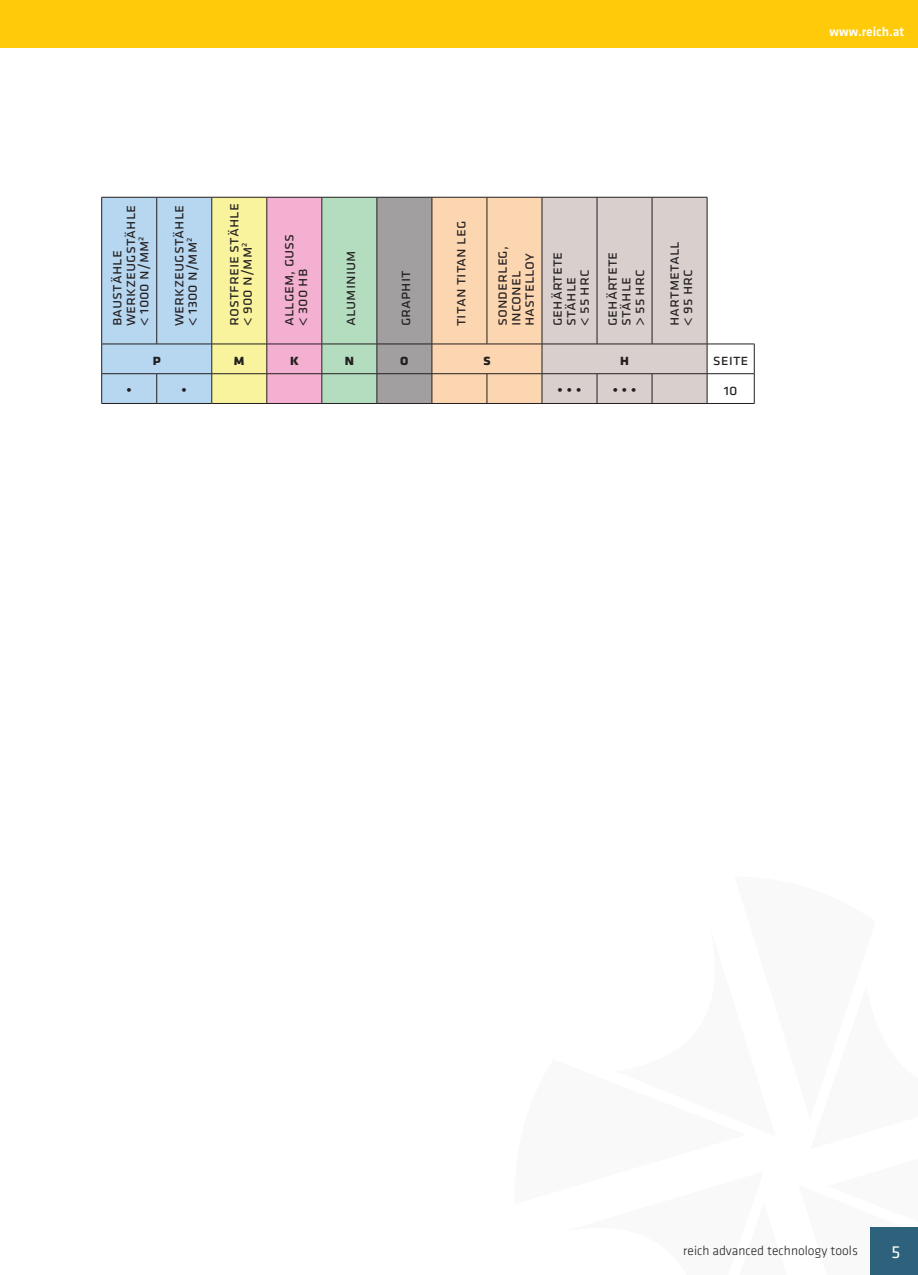
<style>
.page{position:relative;width:918px;height:1275px;background:#fff}
.page>*{position:absolute;margin:0;border:0;box-sizing:border-box;transform-origin:0 0}
.t1{font:18.03px "Klavika";color:#fff}
.t2{font:15.75px/13.5px "Klavika";color:#231f20}
.t3{font:700 15.75px "Klavika";color:#231f20}
.t4{font:300 13.47px "Klavika";color:#231f20}
.t5{font:500 13.47px "Klavika";color:#fff}
</style>
<div class="page">
<div style="left:870px;top:1228px;width:48px;height:47px;background:#2e617b"></div>
<div style="left:0;top:0;width:918px;height:47px;background:#feca0a"></div>
<hr style="left:707px;top:373px;width:47px;height:1px;background:#231f20">
<hr style="left:707px;top:403px;width:47px;height:1px;background:#231f20">
<hr style="left:707px;top:344px;width:47px;height:1px;background:#231f20">
<svg style="left:754px;top:344px;width:1px;height:59px"></svg>
<svg style="left:101px;top:197px;width:607px;height:206px;background:#d0c9bf"></svg>
<hr style="left:101px;top:403px;width:56px;height:1px;background:#231f20">
<hr style="left:157px;top:403px;width:55px;height:1px;background:#231f20">
<hr style="left:212px;top:403px;width:55px;height:1px;background:#231f20">
<hr style="left:267px;top:403px;width:55px;height:1px;background:#231f20">
<hr style="left:322px;top:403px;width:55px;height:1px;background:#231f20">
<hr style="left:377px;top:403px;width:55px;height:1px;background:#231f20">
<hr style="left:432px;top:403px;width:55px;height:1px;background:#231f20">
<hr style="left:487px;top:403px;width:55px;height:1px;background:#231f20">
<hr style="left:542px;top:403px;width:55px;height:1px;background:#231f20">
<hr style="left:597px;top:403px;width:55px;height:1px;background:#231f20">
<hr style="left:652px;top:403px;width:55px;height:1px;background:#231f20">
<p class="t2" style="left:110px;top:326px;width:123px;rotate:-90deg">Baustähle werkzeugstähle &lt; 1000 n/mm <sup>2</sup></p>
<p class="t2" style="left:172px;top:326px;width:123px;rotate:-90deg">Werkzeugstähle &lt; 1300 N/mm <sup>2</sup></p>
<p class="t2" style="left:227px;top:326px;width:124px;rotate:-90deg">Rostfreie Stähle &lt; 900 N/mm <sup>2</sup></p>
<p class="t2" style="left:282px;top:326px;width:92px;rotate:-90deg">Allgem, Guss &lt; 300 HB</p>
<p class="t2" style="left:343px;top:326px;width:75px;rotate:-90deg">Aluminium</p>
<p class="t2" style="left:399px;top:326px;width:57px;rotate:-90deg">Graphit</p>
<p class="t2" style="left:454px;top:326px;width:107px;rotate:-90deg">Titan Titan Leg</p>
<p class="t2" style="left:495px;top:326px;width:81px;rotate:-90deg">Sonderleg,<br>Inconel<br>Hastelloy</p>
<p class="t2" style="left:550px;top:326px;width:76px;rotate:-90deg">Gehärtete<br>Stähle<br>&lt; 55 HRC</p>
<p class="t2" style="left:605px;top:326px;width:76px;rotate:-90deg">Gehärtete<br>Stähle<br>&gt; 55 HRC</p>
<p class="t2" style="left:667px;top:326px;width:86px;rotate:-90deg">Hartm etall &lt; 95 HRC</p>
<p class="t3" style="left:152px;top:351px;width:10px">P</p>
<p class="t3" style="left:234px;top:351px;width:13px">M</p>
<p class="t3" style="left:290px;top:351px;width:11px">K</p>
<p class="t3" style="left:344px;top:351px;width:11px">N</p>
<p class="t3" style="left:400px;top:351px;width:10px">O</p>
<p class="t3" style="left:483px;top:351px;width:8px">S</p>
<p class="t3" style="left:620px;top:351px;width:11px">H</p>
<p class="t2" style="left:713px;top:353px;width:37px">Seite</p>
<p class="t2" style="left:126px;top:383px;width:7px">•</p>
<p class="t2" style="left:181px;top:383px;width:7px">•</p>
<p class="t2" style="left:557px;top:383px;width:26px">• • •</p>
<p class="t2" style="left:612px;top:383px;width:26px">• • •</p>
<p class="t2" style="left:724px;top:383px;width:15px">10</p>
<p class="t5" style="left:829px;top:24px;width:76px">www.reich.at</p>
<p class="t4" style="left:683px;top:1244px;width:176px">reich advanced technology tools</p>
<p class="t1" style="left:891px;top:1243px;width:10px">5</p>
</div>
